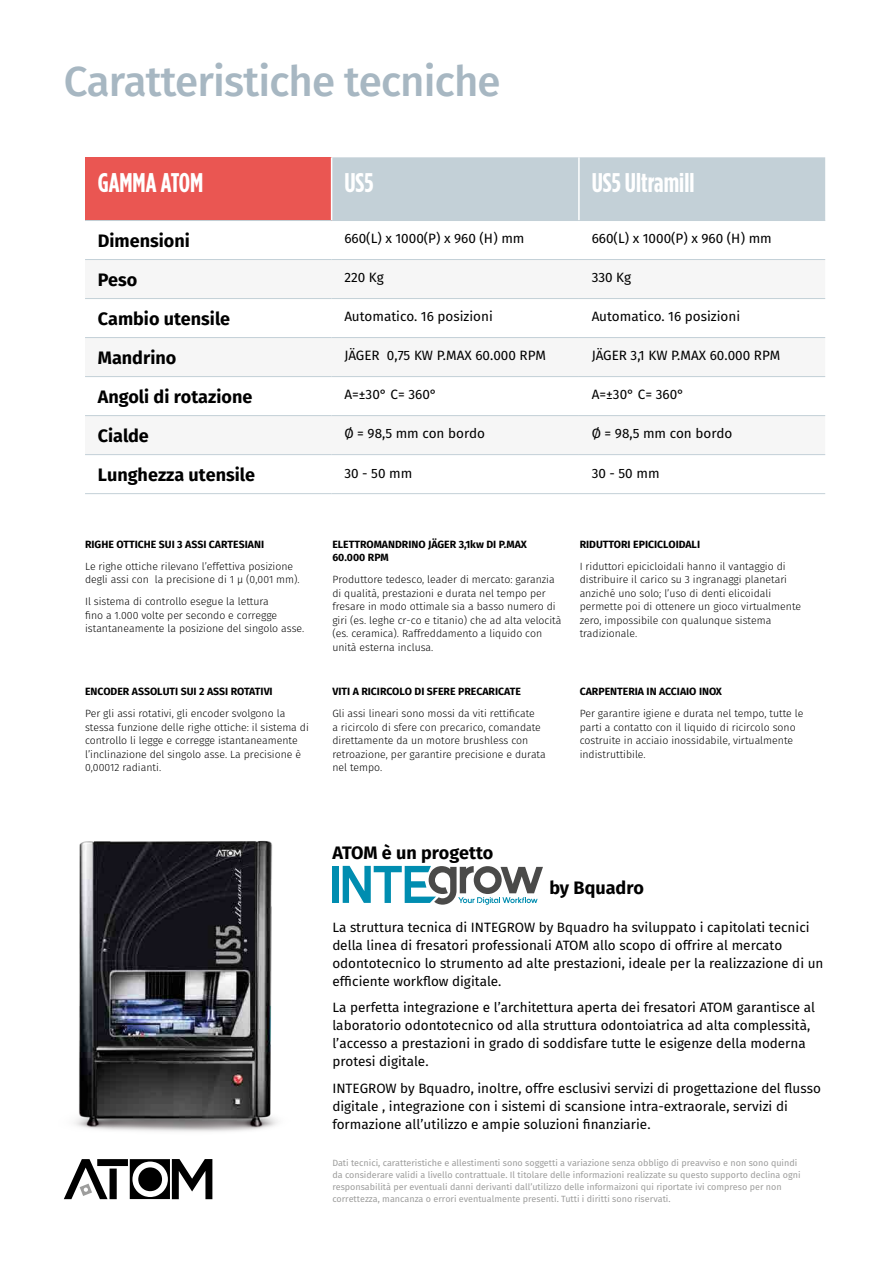
<style>
.page{position:relative;width:893px;height:1263px;background:#fff}
.page>*{position:absolute;margin:0;border:0;box-sizing:border-box;transform-origin:0 0}
.t1{font:500 42px "Fira Sans";letter-spacing:-.02em;color:#a7b7c2}
.t2{font:700 27px "Gotham Condensed";color:#fff}
.t3{font:700 18px "Fira Sans";color:#000}
.t4{font:13.5px/18px "Fira Sans";color:#000}
.Testo_paragrafi_norm{font:300 10.5px/13.5px "Fira Sans";color:#000}
.Testo_paragrafi_norm-2{font:700 10.5px/13.5px "Fira Sans";color:#000}
.t5{font:9px/12px "Fira Sans";color:#9d9d9c}
</style>
<div class="page">
<div style="left:85px;top:157px;width:247px;height:63px;background:#ea5652"></div>
<div style="left:332px;top:157px;width:493px;height:63px;background:#c3d0d7"></div>
<svg style="left:85px;top:260px;width:740px;height:157px;fill:#f6f6f6"></svg>
<hr style="left:85px;top:220px;width:247px;height:1px;background:#c3d0d7">
<hr style="left:332px;top:220px;width:247px;height:1px;background:#c3d0d7">
<hr style="left:579px;top:220px;width:246px;height:1px;background:#c3d0d7">
<hr style="left:85px;top:259px;width:247px;height:1px;background:#c3d0d7">
<hr style="left:332px;top:259px;width:247px;height:1px;background:#c3d0d7">
<hr style="left:579px;top:259px;width:246px;height:1px;background:#c3d0d7">
<hr style="left:85px;top:298px;width:247px;height:1px;background:#c3d0d7">
<hr style="left:332px;top:298px;width:247px;height:1px;background:#c3d0d7">
<hr style="left:579px;top:298px;width:246px;height:1px;background:#c3d0d7">
<hr style="left:85px;top:337px;width:247px;height:1px;background:#c3d0d7">
<hr style="left:332px;top:337px;width:247px;height:1px;background:#c3d0d7">
<hr style="left:579px;top:337px;width:246px;height:1px;background:#c3d0d7">
<hr style="left:85px;top:376px;width:247px;height:1px;background:#c3d0d7">
<hr style="left:332px;top:376px;width:247px;height:1px;background:#c3d0d7">
<hr style="left:579px;top:376px;width:246px;height:1px;background:#c3d0d7">
<hr style="left:85px;top:415px;width:247px;height:1px;background:#c3d0d7">
<hr style="left:332px;top:415px;width:247px;height:1px;background:#c3d0d7">
<hr style="left:579px;top:415px;width:246px;height:1px;background:#c3d0d7">
<hr style="left:85px;top:454px;width:247px;height:1px;background:#c3d0d7">
<hr style="left:332px;top:454px;width:247px;height:1px;background:#c3d0d7">
<hr style="left:579px;top:454px;width:246px;height:1px;background:#c3d0d7">
<hr style="left:85px;top:493px;width:247px;height:1px;background:#c3d0d7">
<hr style="left:332px;top:493px;width:247px;height:1px;background:#c3d0d7">
<hr style="left:579px;top:493px;width:246px;height:1px;background:#c3d0d7">
<hr style="left:331px;top:157px;width:1px;height:63px;background:#fff">
<hr style="left:578px;top:157px;width:2px;height:63px;background:#fff">
<svg style="left:64px;top:1159px;width:148px;height:40px"></svg>
<img style="left:74px;top:840px;width:204px;height:292px">
<div style="left:332px;top:866px;width:7px;height:37px;background:#008db0"></div>
<svg style="left:343px;top:866px;width:200px;height:39px"></svg>
<p class="t1" style="left:64px;top:51px;width:439px">Caratteristiche tecniche</p>
<p class="t2" style="left:98px;top:166px;width:107px">GAMMA ATOM</p>
<p class="t2" style="left:344px;top:166px;width:30px">US5</p>
<p class="t2" style="left:592px;top:166px;width:104px">US5 Ultramill</p>
<p class="t3" style="left:98px;top:228px;width:94px">Dimensioni</p>
<p class="t4" style="left:344px;top:230px;width:182px">660(L) x 1000(P) x 960 (H) mm</p>
<p class="t4" style="left:592px;top:230px;width:182px">660(L) x 1000(P) x 960 (H) mm</p>
<p class="t3" style="left:98px;top:267px;width:41px">Peso</p>
<p class="t4" style="left:344px;top:269px;width:41px">220 Kg</p>
<p class="t4" style="left:592px;top:269px;width:41px">330 Kg</p>
<p class="t3" style="left:98px;top:306px;width:134px">Cambio utensile</p>
<p class="t4" style="left:344px;top:308px;width:150px">Automatico. 16 posizioni</p>
<p class="t4" style="left:592px;top:308px;width:150px">Automatico. 16 posizioni</p>
<p class="t3" style="left:98px;top:345px;width:80px">Mandrino</p>
<p class="t4" style="left:344px;top:347px;width:203px">JÄGER 0,75 KW P.MAX 60.000 RPM</p>
<p class="t4" style="left:592px;top:347px;width:190px">JÄGER 3,1 KW P.MAX 60.000 RPM</p>
<p class="t3" style="left:98px;top:384px;width:156px">Angoli di rotazione</p>
<p class="t4" style="left:344px;top:386px;width:94px">A=±30° C= 360°</p>
<p class="t4" style="left:592px;top:386px;width:94px">A=±30° C= 360°</p>
<p class="t3" style="left:98px;top:423px;width:53px">Cialde</p>
<p class="t4" style="left:344px;top:425px;width:142px">Ø = 98,5 mm con bordo</p>
<p class="t4" style="left:592px;top:425px;width:142px">Ø = 98,5 mm con bordo</p>
<p class="t3" style="left:98px;top:462px;width:159px">Lunghezza utensile</p>
<p class="t4" style="left:344px;top:464px;width:69px">30 - 50 mm</p>
<p class="t4" style="left:592px;top:464px;width:69px">30 - 50 mm</p>
<p class="Testo_paragrafi_norm-2" style="left:85px;top:537px;width:181px">RIGHE OTTICHE SUI 3 ASSI CARTESIANI</p>
<p class="Testo_paragrafi_norm" style="left:85px;top:559px;width:216px">Le righe ottiche rilevano l’effettiva posizione degli assi con la precisione di 1 μ (0,001 mm).</p>
<p class="Testo_paragrafi_norm" style="left:85px;top:595px;width:221px">Il sistema di controllo esegue la lettura<br>fino a 1.000 volte per secondo e corregge istantaneamente la posizione del singolo asse.</p>
<p class="Testo_paragrafi_norm-2" style="left:85px;top:685px;width:189px">ENCODER ASSOLUTI SUI 2 ASSI ROTATIVI</p>
<p class="Testo_paragrafi_norm" style="left:85px;top:707px;width:225px">Per gli assi rotativi, gli encoder svolgono la stessa funzione delle righe ottiche: il sistema di controllo li legge e corregge istantaneamente l’inclinazione del singolo asse. La precisione è 0,00012 radianti.</p>
<p class="Testo_paragrafi_norm-2" style="left:332px;top:537px;width:196px">ELETTROMANDRINO JÄGER 3,1kw DI P.MAX<br>60.000 RPM</p>
<p class="Testo_paragrafi_norm" style="left:332px;top:573px;width:231px">Produttore tedesco, leader di mercato: garanzia di qualità, prestazioni e durata nel tempo per fresare in modo ottimale sia a basso numero di giri (es. leghe cr-co e titanio) che ad alta velocità (es. ceramica). Raffreddamento a liquido con unità esterna inclusa.</p>
<p class="Testo_paragrafi_norm-2" style="left:332px;top:685px;width:190px">VITI A RICIRCOLO DI SFERE PRECARICATE</p>
<p class="Testo_paragrafi_norm" style="left:332px;top:707px;width:215px">Gli assi lineari sono mossi da viti rettificate<br>a ricircolo di sfere con precarico, comandate direttamente da un motore brushless con retroazione, per garantire precisione e durata nel tempo.</p>
<p class="Testo_paragrafi_norm-2" style="left:580px;top:537px;width:122px">RIDUTTORI EPICICLOIDALI</p>
<p class="Testo_paragrafi_norm" style="left:580px;top:559px;width:223px">I riduttori epicicloidali hanno il vantaggio di distribuire il carico su 3 ingranaggi planetari anziché uno solo; l’uso di denti elicoidali permette poi di ottenere un gioco virtualmente zero, impossibile con qualunque sistema tradizionale.</p>
<p class="Testo_paragrafi_norm-2" style="left:580px;top:685px;width:144px">CARPENTERIA IN ACCIAIO INOX</p>
<p class="Testo_paragrafi_norm" style="left:580px;top:707px;width:225px">Per garantire igiene e durata nel tempo, tutte le parti a contatto con il liquido di ricircolo sono costruite in acciaio inossidabile, virtualmente indistruttibile.</p>
<p class="t3" style="left:332px;top:840px;width:162px">ATOM è un progetto</p>
<p class="t3" style="left:549px;top:875px;width:96px">by Bquadro</p>
<p class="t4" style="left:332px;top:918px;width:493px">La struttura tecnica di INTEGROW by Bquadro ha sviluppato i capitolati tecnici della linea di fresatori professionali ATOM allo scopo di offrire al mercato odontotecnico lo strumento ad alte prestazioni, ideale per la realizzazione di un efficiente workflow digitale.</p>
<p class="t4" style="left:332px;top:998px;width:484px">La perfetta integrazione e l’architettura aperta dei fresatori ATOM garantisce al laboratorio odontotecnico od alla struttura odontoiatrica ad alta complessità, l’accesso a prestazioni in grado di soddisfare tutte le esigenze della moderna protesi digitale.</p>
<p class="t4" style="left:332px;top:1079px;width:490px">INTEGROW by Bquadro, inoltre, offre esclusivi servizi di progettazione del flusso digitale , integrazione con i sistemi di scansione intra-extraorale, servizi di formazione all’utilizzo e ampie soluzioni finanziarie.</p>
<p class="t5" style="left:332px;top:1157px;width:470px">Dati tecnici, caratteristiche e allestimenti sono soggetti a variazione senza obbligo di preavviso e non sono quindi da considerare validi a livello contrattuale. Il titolare delle informazioni realizzate su questo supporto declina ogni responsabilità per eventuali danni derivanti dall’utilizzo delle informaizoni qui riportate ivi compreso per non correttezza, mancanza o errori eventualmente presenti. Tutti i diritti sono riservati.</p>
</div>
